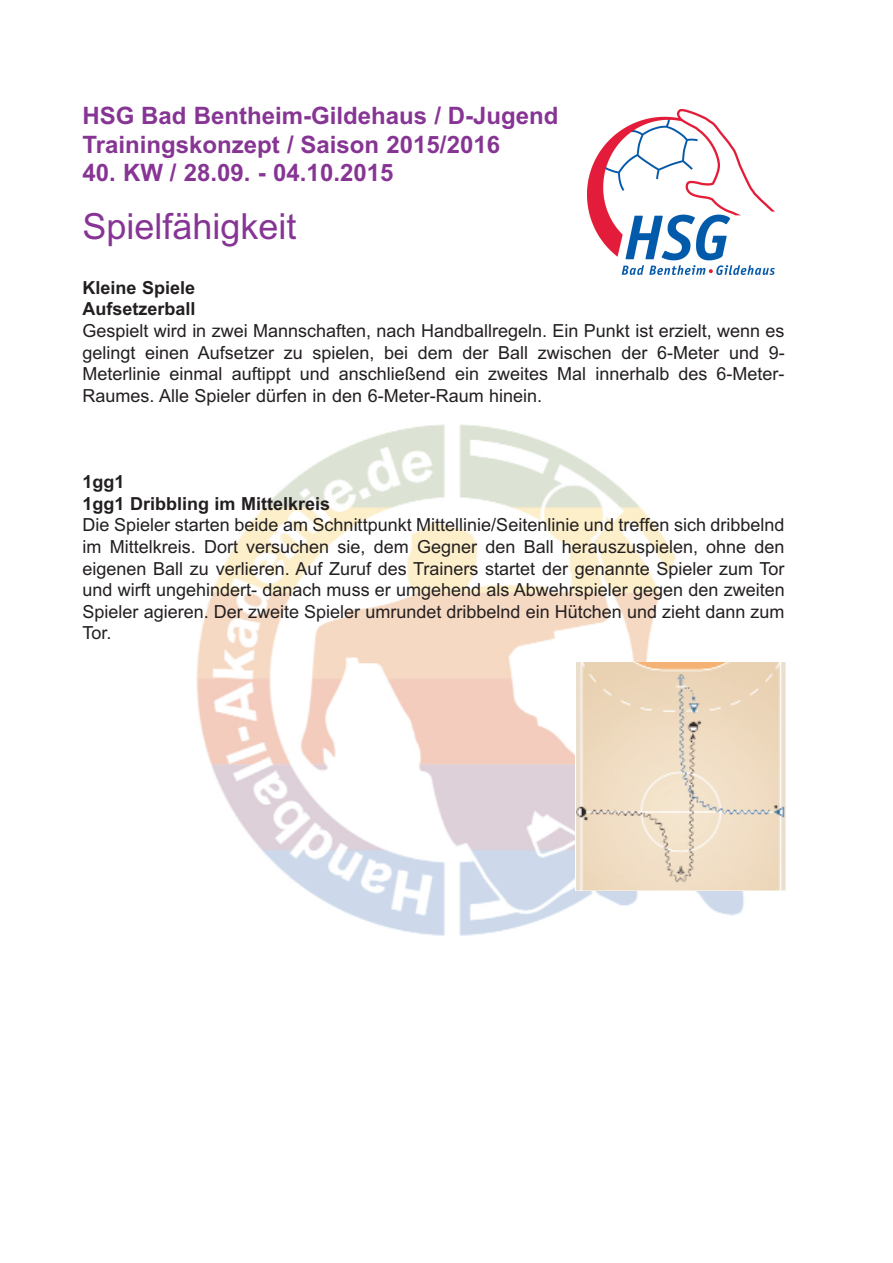
<style>
.page{position:relative;width:893px;height:1263px;background:#fff}
.page>*{position:absolute;margin:0;border:0;box-sizing:border-box;transform-origin:0 0}
.t1{font:36px "Arial";color:#873594}
.t2{font:700 24px/28.8px "Arial";color:#873594}
.t3{font:18px/21.6px "Arial";color:#231f20;text-align:justify}
.t4{font:700 18px/21.6px "Arial";color:#231f20}
</style>
<div class="page">
<img style="left:196px;top:424px;width:586px;height:512px">
<img style="left:588px;top:110px;width:187px;height:165px">
<img style="left:576px;top:662px;width:210px;height:228px">
<h2 class="t2" style="left:82px;top:102px;width:478px">HSG Bad Bentheim-Gildehaus / D-Jugend<br>Trainingskonzept / Saison 2015/2016</h2>
<h2 class="t2" style="left:82px;top:159px;width:312px">40. KW / 28.09. - 04.10.2015</h2>
<h1 class="t1" style="left:82px;top:203px;width:216px">Spielfähigkeit</h1>
<p class="t4" style="left:82px;top:277px;width:115px">Kleine Spiele<br>Aufsetzerball</p>
<p class="t3" style="left:82px;top:320px;width:704px">Gespielt wird in zwei Mannschaften, nach Handballregeln. Ein Punkt ist erzielt, wenn es gelingt einen Aufsetzer zu spielen, bei dem der Ball zwischen der 6-Meter und 9- Meterlinie einmal auftippt und anschließend ein zweites Mal innerhalb des 6-Meter-Raumes. Alle Spieler dürfen in den 6-Meter-Raum hinein.</p>
<p class="t4" style="left:82px;top:472px;width:249px">1gg1<br>1gg1 Dribbling im Mittelkreis</p>
<p class="t3" style="left:82px;top:514px;width:704px">Die Spieler starten beide am Schnittpunkt Mittellinie/Seitenlinie und treffen sich dribbelnd im Mittelkreis. Dort versuchen sie, dem Gegner den Ball herauszuspielen, ohne den eigenen Ball zu verlieren. Auf Zuruf des Trainers startet der genannte Spieler zum Tor und wirft ungehindert- danach muss er umgehend als Abwehrspieler gegen den zweiten Spieler agieren. Der zweite Spieler umrundet dribbelnd ein Hütchen und zieht dann zum Tor.</p>
</div>
